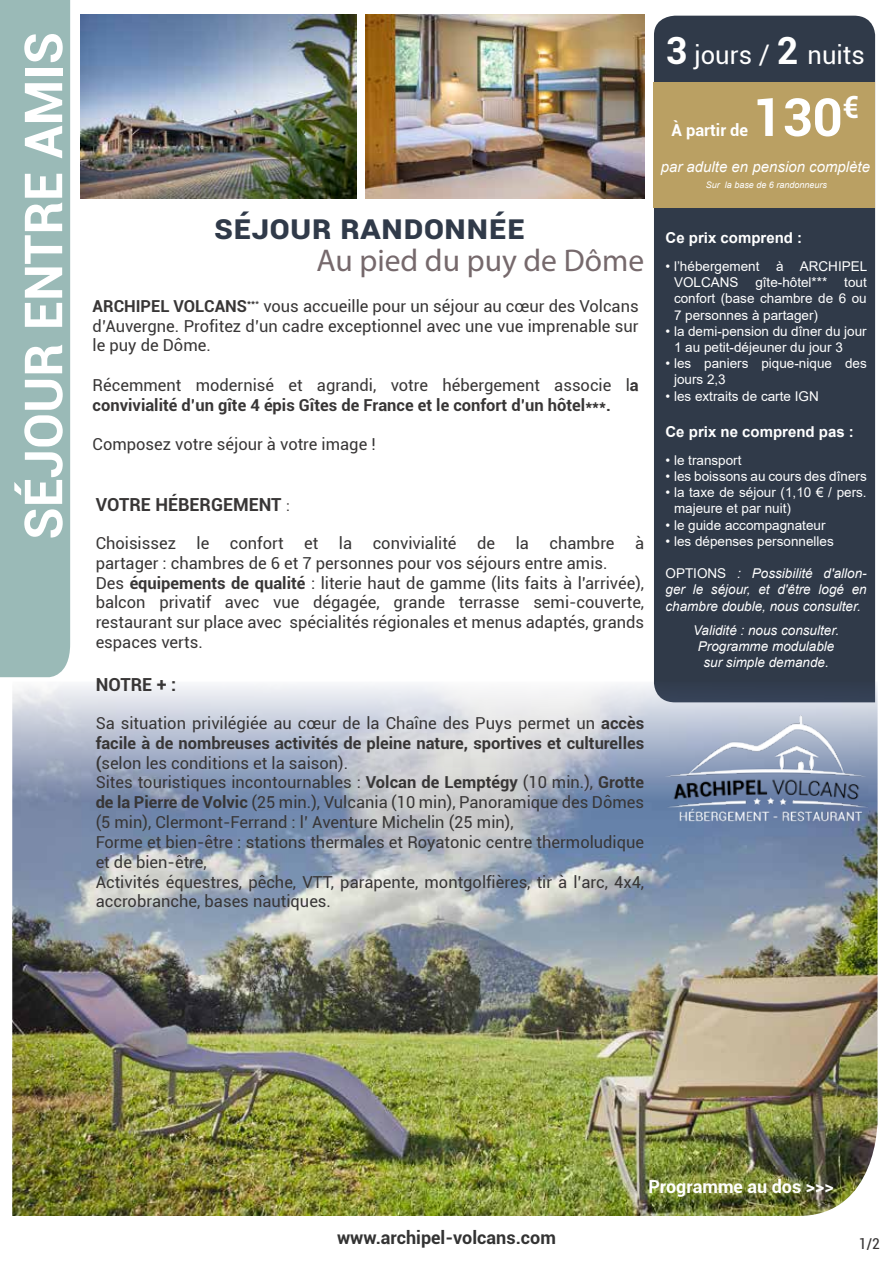
<style>
.page{position:relative;width:893px;height:1263px;background:#fff}
.page>*{position:absolute;margin:0;border:0;box-sizing:border-box;transform-origin:0 0}
.t1{font:700 52.5px "Roboto";color:#fff}
.t2{font:700 34.5px "Roboto";color:#303a49}
.t3{font:31.5px "Myriad Pro";color:#76696c}
.t4{font:25.5px "Roboto";color:#fff}
.t5{font:700 18px "Roboto";color:#333}
.t6{font:700 18px "Roboto";color:#383636}
.t7{font:700 18px "Roboto";color:#fff}
.t8{font:16.5px/19.8px "Roboto";color:#383636}
.t9{font:700 16.5px/19.8px "Roboto";color:#383636}
.t10{font:700 16.5px "Roboto";color:#fff}
.t11{font:700 15px "Arial";color:#fff}
.t12{font:italic 15px "Arial";color:#fff}
.t13{font:condensed 15px "Roboto";color:#383636}
.t14{font:13.5px/16.2px "Arial";color:#fff}
.t15{font:italic 13.5px/16.2px "Arial";color:#fff;text-align:justify}
.t16{font:italic 9px "Arial";color:#fff}
.s1{font-weight:700}
.s2{font-weight:400}
.s3{font-weight:400;font-size:15px}
.s4{font-weight:700;font-size:37.5px}
.s5{font-size:27px}
.s6{font-style:normal}
</style>
<div class="page">
<div style="left:0;top:0;width:70px;height:677px;background:#9abab7"></div>
<div style="left:654px;top:16px;width:221px;height:665px;background:#303a49"></div>
<div style="left:654px;top:83px;width:221px;height:125px;background:#baa063"></div>
<img style="left:12px;top:681px;width:866px;height:535px">
<img style="left:665px;top:715px;width:202px;height:108px">
<img style="left:81px;top:15px;width:275px;height:183px">
<img style="left:365px;top:15px;width:279px;height:183px">
<h1 class="t1" style="left:6px;top:540px;width:509px;rotate:-90deg">SÉJOUR ENTRE AMIS</h1>
<h2 class="t2" style="left:214px;top:203px;width:313px">Séjour RANDONNÉE</h2>
<h3 class="t3" style="left:316px;top:241px;width:329px">Au pied du puy de Dôme</h3>
<p class="t8" style="left:93px;top:295px;width:548px;text-align:justify"><span class="s1">ARCHIPEL VOLCANS</span><sup>**</sup><sup>*</sup> vous accueille pour un séjour au cœur des Volcans d’Auvergne. Profitez d’un cadre exceptionnel avec une vue imprenable sur le puy de Dôme.</p>
<p class="t9" style="left:93px;top:375px;width:548px"><span class="s2">Récemment modernisé et agrandi, votre hébergement associe l</span>a convivialité d’un gîte 4 épis Gîtes de France et le confort d’un hôtel***.</p>
<p class="t8" style="left:93px;top:434px;width:285px">Composez votre séjour à votre image !</p>
<p class="t6" style="left:96px;top:492px;width:196px">VOTRE HÉBERGEMENT <span class="s3">:</span></p>
<p class="t8" style="left:96px;top:533px;width:550px">Choisissez le confort et la convivialité de la chambre à partager : chambres de 6 et 7 personnes pour vos séjours entre amis.<br>Des <span class="s1">équipements de qualité</span> : literie haut de gamme (lits faits à l'arrivée), balcon privatif avec vue dégagée, grande terrasse semi-couverte, restaurant sur place avec spécialités régionales et menus adaptés, grands espaces verts.</p>
<p class="t6" style="left:96px;top:672px;width:82px">NOTRE + :</p>
<p class="t8" style="left:96px;top:713px;width:550px">Sa situation privilégiée au cœur de la Chaîne des Puys permet un <span class="s1">accès facile à de nombreuses activités de pleine nature, sportives et culturelles (</span>selon les conditions et la saison).<br>Sites touristiques incontournables : <span class="s1">Volcan de Lemptégy</span> (10 min.), <span class="s1">Grotte de la Pierre de Volvic</span> (25 min.), Vulcania (10 min), Panoramique des Dômes (5 min), Clermont-Ferrand : l’ Aventure Michelin (25 min),<br>Forme et bien-être : stations thermales et Royatonic centre thermoludique et de bien-être,<br>Activités équestres, pêche, VTT, parapente, montgolfières, tir à l’arc, 4x4, accrobranche, bases nautiques.</p>
<h3 class="t4" style="left:666px;top:37px;width:200px"><span class="s4">3</span> jours <span class="s5">/</span> <span class="s4">2</span> nuits</h3>
<h1 class="t1" style="left:752px;top:80px;width:109px">130<sup>€</sup></h1>
<p class="t12" style="left:661px;top:157px;width:211px">par adulte en pension complète</p>
<p class="t10" style="left:671px;top:118px;width:78px">À partir de</p>
<p class="t16" style="left:706px;top:179px;width:123px">Sur la base de 6 randonneurs</p>
<p class="t11" style="left:665px;top:227px;width:138px">Ce prix comprend :</p>
<p class="t14" style="left:674px;top:258px;width:195px;text-align:justify;text-indent:-9px">• l’hébergement à ARCHIPEL VOLCANS gîte-hôtel*** tout confort (base chambre de 6 ou 7 personnes à partager)</p>
<p class="t14" style="left:674px;top:323px;width:194px;text-indent:-9px">• la demi-pension du dîner du jour<br>1 au petit-déjeuner du jour 3</p>
<p class="t14" style="left:674px;top:355px;width:194px;text-indent:-9px">• les paniers pique-nique des jours 2,3</p>
<p class="t14" style="left:665px;top:388px;width:155px">• les extraits de carte IGN</p>
<p class="t11" style="left:665px;top:421px;width:190px">Ce prix ne comprend pas :</p>
<p class="t14" style="left:665px;top:452px;width:78px">• le transport</p>
<p class="t14" style="left:665px;top:468px;width:203px">• les boissons au cours des dîners</p>
<p class="t14" style="left:674px;top:484px;width:194px;text-indent:-9px">• la taxe de séjour (1,10 € / pers. majeure et par nuit)</p>
<p class="t14" style="left:665px;top:517px;width:162px">• le guide accompagnateur</p>
<p class="t14" style="left:665px;top:533px;width:170px">• les dépenses personnelles</p>
<p class="t15" style="left:665px;top:565px;width:203px"><span class="s6">OPTIONS</span> : Possibilité d'allon&shy;ger le séjour, et d'être logé en chambre double, nous consulter.</p>
<p class="t15" style="left:693px;top:622px;width:148px;text-align:center">Validité : nous consulter.<br>Programme modulable sur simple demande.</p>
<p class="t5" style="left:337px;top:1225px;width:220px">www.archipel-volcans.com</p>
<p class="t7" style="left:648px;top:1173px;width:187px">Programme au dos &gt;&gt;&gt;</p>
<p class="t13" style="left:859px;top:1233px;width:22px">1/2</p>
</div>
